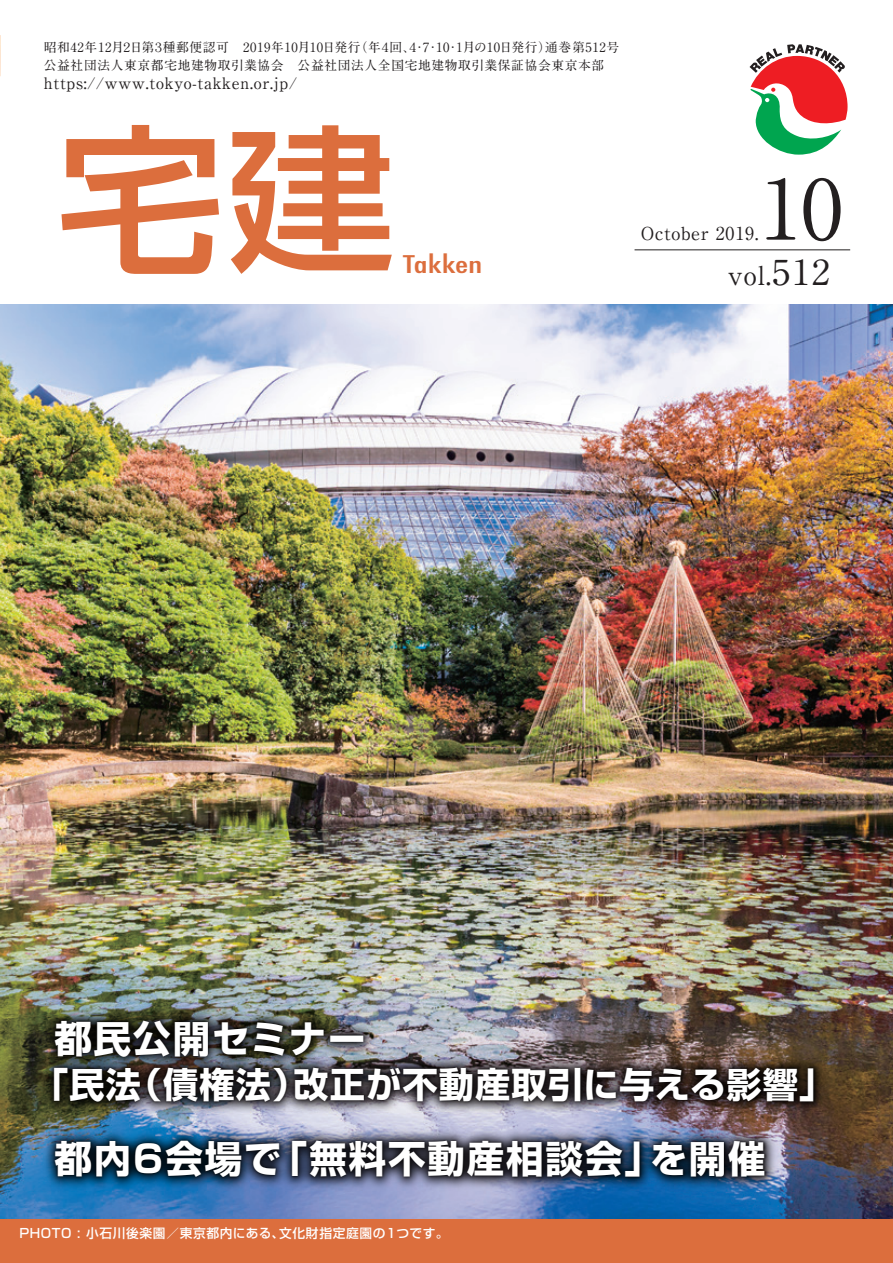
<style>
.page{position:relative;width:893px;height:1263px;background:#fff}
.page>*{position:absolute;margin:0;border:0;box-sizing:border-box;transform-origin:0 0}
.t1{font:500 159.75px "Shin Go Pro";color:#dc6e3d;scale:1.05 1}
.t2{font:700 82.5px "A1 Mincho Std";color:#231f20}
.t3{font:700 37.5px "Shin Go Pro";letter-spacing:.05em;color:#fff}
.t4{font:700 35.25px "Shin Go Pro";letter-spacing:.03em;color:#fff}
.t5{font:700 25.8px "A1 Mincho Std";color:#231f20}
.t6{font:500 condensed 23.7px "Futura";color:#dc6e3d;scale:1.5 1}
.t7{font:700 17.85px "A1 Mincho Std";letter-spacing:.03em;color:#231f20}
.t8{font:700 15.75px "A1 Mincho Std";letter-spacing:.05em;color:#231f20}
.t9{font:700 12.75px/18.1px "A1 Mincho Std";letter-spacing:.05em;color:#231f20}
.t10{font:500 12.75px "Shin Go Pro";letter-spacing:.05em;color:#fff}
.s1{font-size:34.5px}
</style>
<div class="page">
<svg style="left:0;top:35px;width:1px;height:41px"></svg>
<img style="left:0;top:304px;width:893px;height:915px">
<div style="left:0;top:1219px;width:893px;height:44px;background:#dc6e3d"></div>
<svg style="left:749px;top:44px;width:98px;height:111px"></svg>
<hr style="left:635px;top:249px;width:215px;height:1px;background:#231f20">
<img style="left:32px;top:1003px;width:804px;height:191px">
<img style="left:42px;top:1015px;width:785px;height:169px">
<p class="t9" style="left:44px;top:36px;width:577px">昭和42年12月２日第３種郵便認可　2019年10月10日発行（年４回、４・７・10・１月の10日発行）通巻第512号公益社団法人東京都宅地建物取引業協会　公益社団法人全国宅地建物取引業保証協会東京本部</p>
<p class="t8" style="left:44px;top:70px;width:255px">https://www.tokyo-takken.or.jp/</p>
<h1 class="t1" style="left:56px;top:69px;width:324px">宅建</h1>
<h3 class="t6" style="left:403px;top:249px;width:54px">Takken</h3>
<h2 class="t2" style="left:760px;top:142px;width:84px">10</h2>
<h3 class="t7" style="left:641px;top:219px;width:119px">October 2019.</h3>
<h3 class="t5" style="left:728px;top:254px;width:103px">vol.<span class="s1">512</span></h3>
<h3 class="t3" style="left:55px;top:1009px;width:313px">都民公開セミナー</h3>
<h3 class="t4" style="left:33px;top:1056px;width:803px">「民法（債権法）改正が不動産取引に与える影響」</h3>
<h3 class="t3" style="left:55px;top:1129px;width:713px">都内６会場で「無料不動産相談会」を開催</h3>
<p class="t10" style="left:20px;top:1222px;width:431px">PHOTO : 小石川後楽園／東京都内にある、文化財指定庭園の１つです。</p>
</div>
